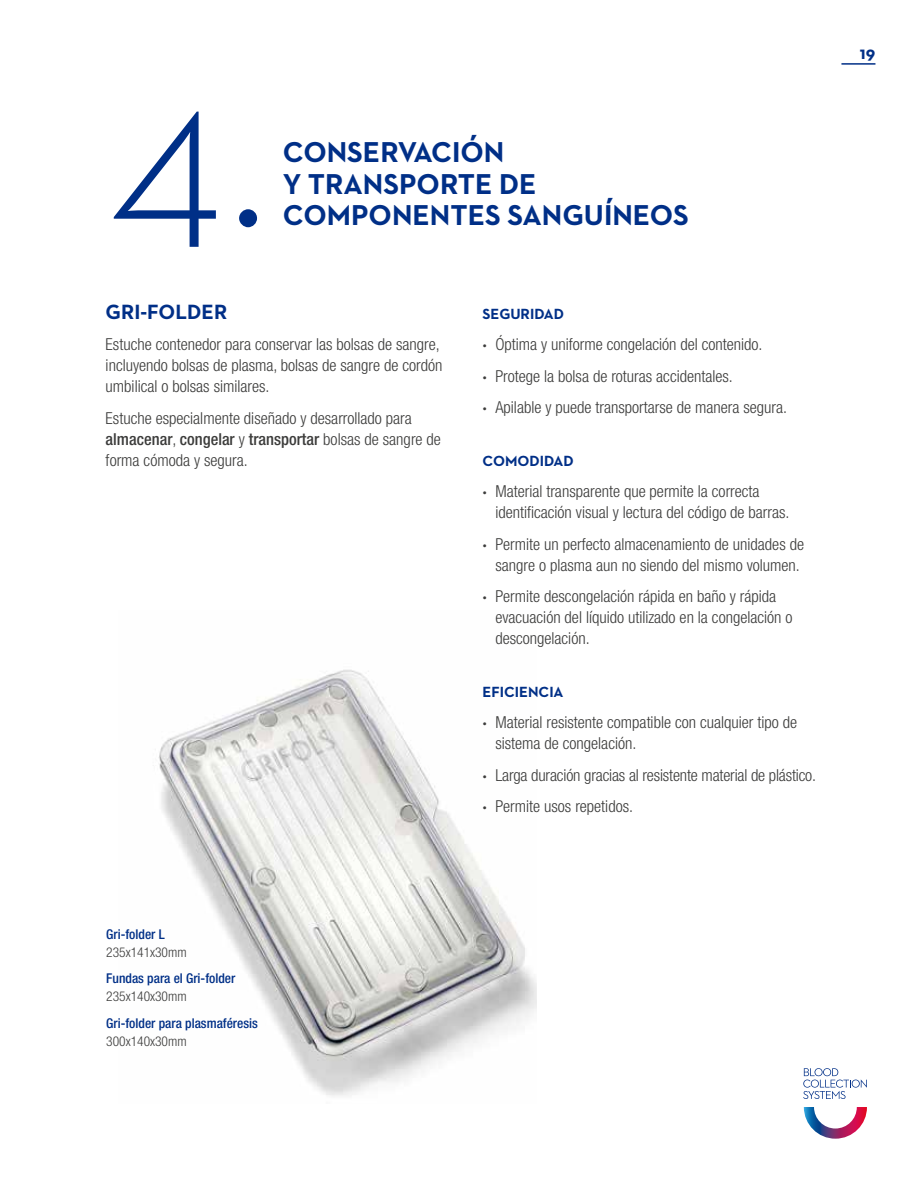
<style>
.page{position:relative;width:918px;height:1188px;background:#fff}
.page>*{position:absolute;margin:0;border:0;box-sizing:border-box;transform-origin:0 0}
.t1{font:300 225px "Neutraface 2 Text";color:#002f87}
.t2{font:700 29.25px/31.5px "Neutraface 2 Text";color:#002f87}
.t3{font:700 21px "Neutraface 2 Text";color:#002f87}
.t4{font:700 18px "Neutraface 2 Text";color:#002f87}
.t5{font:300 condensed 16.5px/21px "Helvetica Neue LT Pro";color:#3c3c3b}
.t6{font:700 15px "Neutraface 2 Text";color:#002f87}
.t7{font:500 condensed 13.5px "Helvetica Neue LT Pro";color:#002f87}
.t8{font:300 condensed 13.5px "Helvetica Neue LT Pro";color:#3c3c3b}
.s1{font-weight:500}
.s2{font-family:"Neutraface 2 Text";font-stretch:normal}
</style>
<div class="page">
<img style="left:159px;top:669px;width:378px;height:427px">
<svg style="left:804px;top:1107px;width:63px;height:32px"></svg>
<svg style="left:803px;top:1068px;width:64px;height:31px"></svg>
<hr style="left:841px;top:63px;width:34px;height:2px;background:#002f87">
<h1 class="t1" style="left:109px;top:10px;width:160px">4.</h1>
<h2 class="t2" style="left:283px;top:136px;width:255px">CONSERVACIÓN<br>Y TRANSPORTE DE</h2>
<h2 class="t2" style="left:283px;top:199px;width:408px">COMPONENTES SANGUÍNEOS</h2>
<p class="t3" style="left:106px;top:298px;width:123px">GRI-FOLDER</p>
<p class="t5" style="left:106px;top:334px;width:338px">Estuche contenedor para conservar las bolsas de sangre, incluyendo bolsas de plasma, bolsas de sangre de cordón umbilical o bolsas similares.</p>
<p class="t5" style="left:106px;top:407px;width:337px">Estuche especialmente diseñado y desarrollado para <span class="s1">almacenar</span>, <span class="s1">congelar</span> y <span class="s1">transportar</span> bolsas de sangre de forma cómoda y segura.</p>
<p class="t6" style="left:483px;top:304px;width:83px">SEGURIDAD</p>
<p class="t5" style="left:483px;top:334px;width:281px"><span class="s2">•</span> Óptima y uniforme congelación del contenido.</p>
<p class="t5" style="left:483px;top:365px;width:252px"><span class="s2">•</span> Protege la bolsa de roturas accidentales.</p>
<p class="t5" style="left:483px;top:397px;width:306px"><span class="s2">•</span> Apilable y puede transportarse de manera segura.</p>
<p class="t6" style="left:483px;top:451px;width:93px">COMODIDAD</p>
<p class="t5" style="left:495px;top:481px;width:296px;text-indent:-13px"><span class="s2">•</span> Material transparente que permite la correcta identificación visual y lectura del código de barras.</p>
<p class="t5" style="left:483px;top:533px;width:323px;text-align:center"><span class="s2">•</span> Permite un perfecto almacenamiento de unidades de sangre o plasma aun no siendo del mismo volumen.</p>
<p class="t5" style="left:495px;top:586px;width:299px;text-indent:-13px"><span class="s2">•</span> Permite descongelación rápida en baño y rápida evacuación del líquido utilizado en la congelación o descongelación.</p>
<p class="t6" style="left:483px;top:682px;width:82px">EFICIENCIA</p>
<p class="t5" style="left:495px;top:712px;width:303px;text-indent:-13px"><span class="s2">•</span> Material resistente compatible con cualquier tipo de sistema de congelación.</p>
<p class="t5" style="left:483px;top:764px;width:335px"><span class="s2">•</span> Larga duración gracias al resistente material de plástico.</p>
<p class="t5" style="left:483px;top:796px;width:152px"><span class="s2">•</span> Permite usos repetidos.</p>
<p class="t7" style="left:106px;top:926px;width:60px">Gri-folder L</p>
<p class="t8" style="left:106px;top:944px;width:82px">235x141x30mm</p>
<p class="t7" style="left:106px;top:971px;width:131px">Fundas para el Gri-folder</p>
<p class="t8" style="left:106px;top:989px;width:82px">235x140x30mm</p>
<p class="t7" style="left:106px;top:1015px;width:153px">Gri-folder para plasmaféresis</p>
<p class="t8" style="left:106px;top:1033px;width:82px">300x140x30mm</p>
<p class="t4" style="left:860px;top:41px;width:17px">19</p>
</div>
